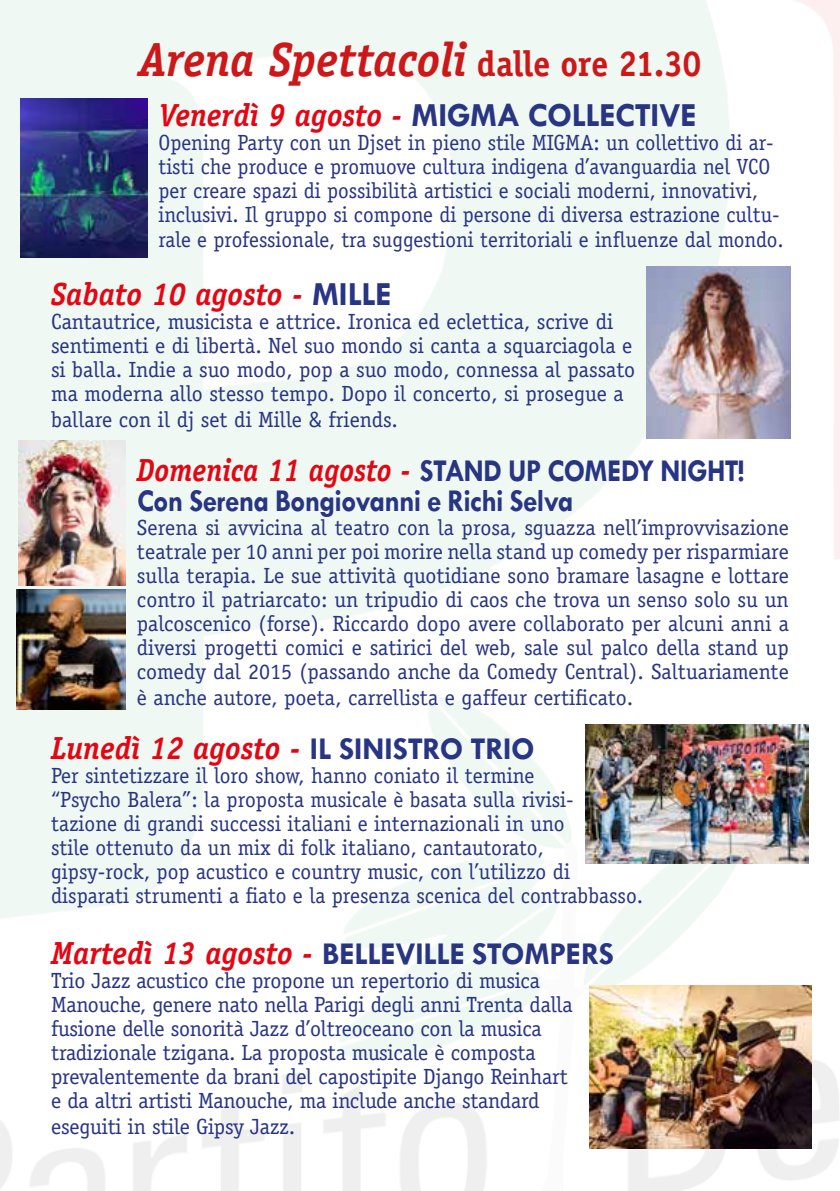
<style>
.page{position:relative;width:840px;height:1191px;background:#fff}
.page>*{position:absolute;margin:0;border:0;box-sizing:border-box;transform-origin:0 0}
.t1{font:italic 700 48px "Officina Serif";letter-spacing:-.005em;color:#cd1719;scale:.95 1}
.t2{font:italic 700 32px "Officina Serif";color:#e30613;scale:.95 1}
.t3{font:700 32px/30px "Tw Cen";letter-spacing:-.025em;color:#283583;scale:.91 1}
.t4{font:700 32px "Tw Cen";letter-spacing:-.025em;color:#283583}
.t5{font:22px/24.2px "Officina Serif";color:#283583}
.s1{font-style:normal;font-size:36px}
.s2{font-family:"Tw Cen";font-style:normal;font-size:34px;color:#283583}
.s3{font-family:"Officina Serif";font-style:italic;color:#e30613}
.s4{font-family:"Tw Cen";font-style:normal;color:#283583}
</style>
<div class="page">
<img style="left:0;top:0;width:839px;height:1191px">
<img style="left:20px;top:98px;width:127px;height:159px">
<img style="left:646px;top:267px;width:143px;height:171px">
<img style="left:585px;top:725px;width:223px;height:139px">
<img style="left:589px;top:985px;width:222px;height:164px">
<img style="left:17px;top:589px;width:108px;height:121px">
<img style="left:18px;top:440px;width:108px;height:145px">
<h1 class="t1" style="left:138px;top:31px;width:593px">Arena Spettacoli <span class="s1">dalle ore 21.30</span></h1>
<h2 class="t2" style="left:158px;top:96px;width:567px">Venerdì 9 agosto - <span class="s2">MIGMA COLLECTIVE</span></h2>
<p class="t5" style="left:158px;top:130px;width:626px">Opening Party con un Djset in pieno stile MIGMA: un collettivo di ar&shy;tisti che produce e promuove cultura indigena d’avanguardia nel VCO per creare spazi di possibilità artistici e sociali moderni, innovativi, inclusivi. Il gruppo si compone di persone di diversa estrazione cultu&shy;rale e professionale, tra suggestioni territoriali e influenze dal mondo.</p>
<h2 class="t2" style="left:51px;top:275px;width:359px">Sabato 10 agosto - <span class="s2">MILLE</span></h2>
<p class="t5" style="left:51px;top:310px;width:585px">Cantautrice, musicista e attrice. Ironica ed eclettica, scrive di sentimenti e di libertà. Nel suo mondo si canta a squarciagola e si balla. Indie a suo modo, pop a suo modo, connessa al passato ma moderna allo stesso tempo. Dopo il concerto, si prosegue a ballare con il dj set di Mille &amp; friends.</p>
<h2 class="t3" style="left:137px;top:455px;width:668px"><span class="s3">Domenica 11 agosto -</span> STAND UP COMEDY NIGHT!<br>Con Serena Bongiovanni e Richi Selva</h2>
<p class="t5" style="left:137px;top:515px;width:653px;text-align:justify">Serena si avvicina al teatro con la prosa, sguazza nell’improvvisazione teatrale per 10 anni per poi morire nella stand up comedy per risparmiare sulla terapia. Le sue attività quotidiane sono bramare lasagne e lottare contro il patriarcato: un tripudio di caos che trova un senso solo su un palcoscenico (forse). Riccardo dopo avere collaborato per alcuni anni a diversi progetti comici e satirici del web, sale sul palco della stand up comedy dal 2015 (passando anche da Comedy Central). Saltuariamente è anche autore, poeta, carrellista e gaffeur certificato.</p>
<h2 class="t2" style="left:51px;top:728px;width:510px">Lunedì 12 agosto - <span class="s4">IL SINISTRO TRIO</span></h2>
<p class="t5" style="left:51px;top:763px;width:593px">Per sintetizzare il loro show, hanno coniato il termine<br>“Psycho Balera”: la proposta musicale è basata sulla rivisi&shy;tazione di grandi successi italiani e internazionali in uno<br>stile ottenuto da un mix di folk italiano, cantautorato, gipsy-rock, pop acustico e country music, con l’utilizzo di disparati strumenti a fiato e la presenza scenica del contrabbasso.</p>
<h2 class="t4" style="left:51px;top:934px;width:564px"><span class="s3">Martedì 13 agosto -</span> BELLEVILLE STOMPERS</h2>
<p class="t5" style="left:51px;top:968px;width:523px">Trio Jazz acustico che propone un repertorio di musica Manouche, genere nato nella Parigi degli anni Trenta dalla fusione delle sonorità Jazz d’oltreoceano con la musica tradizionale tzigana. La proposta musicale è composta prevalentemente da brani del capostipite Django Reinhart e da altri artisti Manouche, ma include anche standard eseguiti in stile Gipsy Jazz.</p>
</div>
